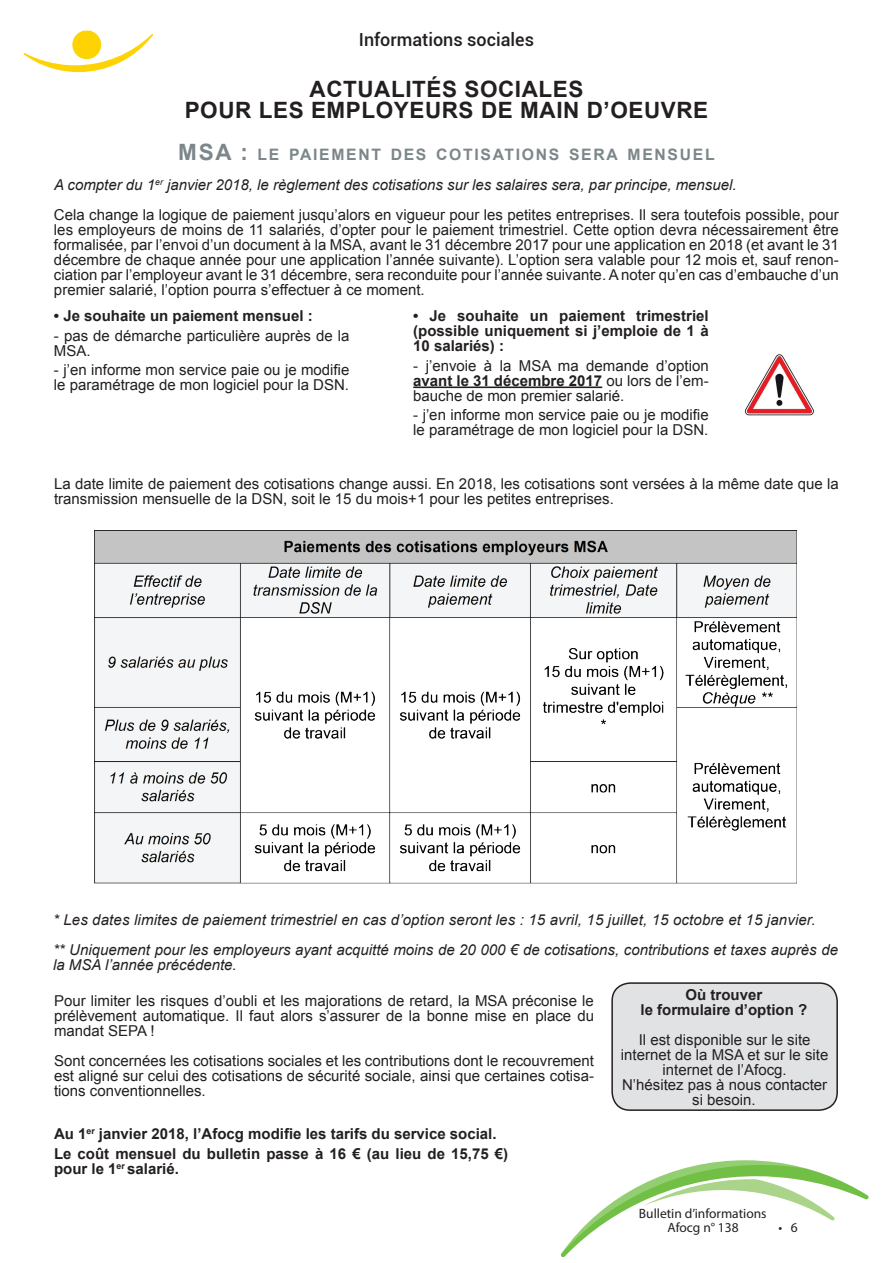
<style>
.page{position:relative;width:893px;height:1263px;background:#fff}
.page>*{position:absolute;margin:0;border:0;box-sizing:border-box;transform-origin:0 0}
.t1{font:700 22.5px/21px "Arial";letter-spacing:.025em;color:#231f20;text-align:center}
.t2{font:700 22.5px "Arial";color:#7c8789}
.t3{font:500 18px "Roboto";color:#231f20}
.t4{font:700 15.75px "Arial";letter-spacing:.105em;color:#7c8789}
.t5{font:15px/15px "Arial";color:#231f20}
.t6{font:700 15px/15px "Arial";color:#231f20;text-align:center}
.t7{font:italic 15px/30px "Arial";color:#231f20}
.t8{font:13.5px/13.5px "Myriad Pro";color:#231f20;text-align:center}
.s1{font-size:22.5px}
.s2{font-style:italic}
.s3{font-weight:700}
</style>
<div class="page">
<svg style="left:23px;top:34px;width:130px;height:39px"></svg>
<div style="left:72px;top:30px;width:29px;height:29px;background:#fed304;border-radius:50%"></div>
<svg style="left:560px;top:1160px;width:309px;height:97px"></svg>
<img style="left:95px;top:530px;width:701px;height:354px">
<img style="left:744px;top:354px;width:70px;height:62px">
<div style="left:612px;top:983px;width:225px;height:127px;background:#e1e2e4;border-radius:18px"></div>
<div style="left:611px;top:982px;width:227px;height:129px;border:2px solid #231f20;border-radius:18px"></div>
<hr style="left:413px;top:386px;width:189px;height:2px;background:#231f20">
<p class="t3" style="left:359px;top:27px;width:177px">Informations sociales</p>
<h1 class="t1" style="left:185px;top:80px;width:525px">ACTUALITÉS SOCIALES<br>POUR LES EMPLOYEURS DE MAIN D’OEUVRE</h1>
<h1 class="t2" style="left:178px;top:137px;width:19px">MSA</h1>
<p class="t4" style="left:240px;top:144px;width:476px"><span class="s1">:</span> LE PAIEMENT DES COTISATIONS SERA MENSUEL</p>
<p class="t5" style="left:54px;top:170px;width:786px;line-height:30px"><span class="s2">A compter du 1</span><sup>er</sup> <span class="s2">janvier 2018, le règlement des cotisations sur les salaires sera, par principe, mensuel.<br></span>Cela change la logique de paiement jusqu’alors en vigueur pour les petites entreprises. Il sera toutefois possible, pour</p>
<p class="t5" style="left:54px;top:223px;width:786px;text-align:justify">les employeurs de moins de 11 salariés, d’opter pour le paiement trimestriel. Cette option devra nécessairement être formalisée, par l’envoi d’un document à la MSA, avant le 31 décembre 2017 pour une application en 2018 (et avant le 31 décembre de chaque année pour une application l’année suivante). L’option sera valable pour 12 mois et, sauf renon&shy;ciation par l’employeur avant le 31 décembre, sera reconduite pour l’année suivante. A noter qu’en cas d’embauche d’un premier salarié, l’option pourra s’effectuer à ce moment.</p>
<p class="t6" style="left:54px;top:309px;width:260px">• Je souhaite un paiement mensuel :</p>
<p class="t5" style="left:54px;top:328px;width:297px">- pas de démarche particulière auprès de la<br>MSA.</p>
<p class="t5" style="left:54px;top:362px;width:297px">- j’en informe mon service paie ou je modifie le paramétrage de mon logiciel pour la DSN.</p>
<p class="t6" style="left:413px;top:309px;width:297px;text-align:justify">• Je souhaite un paiement trimestriel (possible uniquement si j’emploie de 1 à 10 salariés) :</p>
<p class="t5" style="left:413px;top:358px;width:297px;text-align:justify">- j’envoie à la MSA ma demande d’option <span class="s3">avant le 31 décembre 2017</span> ou lors de l’em&shy;bauche de mon premier salarié.</p>
<p class="t5" style="left:413px;top:407px;width:297px">- j’en informe mon service paie ou je modifie le paramétrage de mon logiciel pour la DSN.</p>
<p class="t5" style="left:54px;top:477px;width:786px">La date limite de paiement des cotisations change aussi. En 2018, les cotisations sont versées à la même date que la transmission mensuelle de la DSN, soit le 15 du mois+1 pour les petites entreprises.</p>
<p class="t7" style="left:53px;top:905px;width:786px">* Les dates limites de paiement trimestriel en cas d’option seront les : 15 avril, 15 juillet, 15 octobre et 15 janvier.<br>** Uniquement pour les employeurs ayant acquitté moins de 20 000 € de cotisations, contributions et taxes auprès de</p>
<p class="t7" style="left:53px;top:950px;width:185px">la MSA l’année précédente.</p>
<p class="t5" style="left:54px;top:993px;width:541px;text-align:justify">Pour limiter les risques d’oubli et les majorations de retard, la MSA préconise le prélèvement automatique. Il faut alors s’assurer de la bonne mise en place du mandat SEPA !</p>
<p class="t5" style="left:54px;top:1053px;width:541px;text-align:justify">Sont concernées les cotisations sociales et les contributions dont le recouvrement est aligné sur celui des cotisations de sécurité sociale, ainsi que certaines cotisa&shy;tions conventionnelles.</p>
<p class="t6" style="left:641px;top:987px;width:168px">Où trouver<br>le formulaire d’option ?</p>
<p class="t5" style="left:621px;top:1032px;width:209px;text-align:center">Il est disponible sur le site internet de la MSA et sur le site internet de l’Afocg.<br>N’hésitez pas à nous contacter si besoin.</p>
<p class="t6" style="left:54px;top:1125px;width:456px;line-height:19.2px;text-align:left">Au 1<sup>er</sup> janvier 2018, l’Afocg modifie les tarifs du service social.<br>Le coût mensuel du bulletin passe à 16 € (au lieu de 15,75 €)</p>
<p class="t6" style="left:54px;top:1161px;width:126px">pour le 1<sup>er</sup> salarié.</p>
<p class="t8" style="left:639px;top:1207px;width:129px">Bulletin d’informations<br>Afocg n° 138</p>
<p class="t8" style="left:778px;top:1220px;width:21px">• 6</p>
</div>
